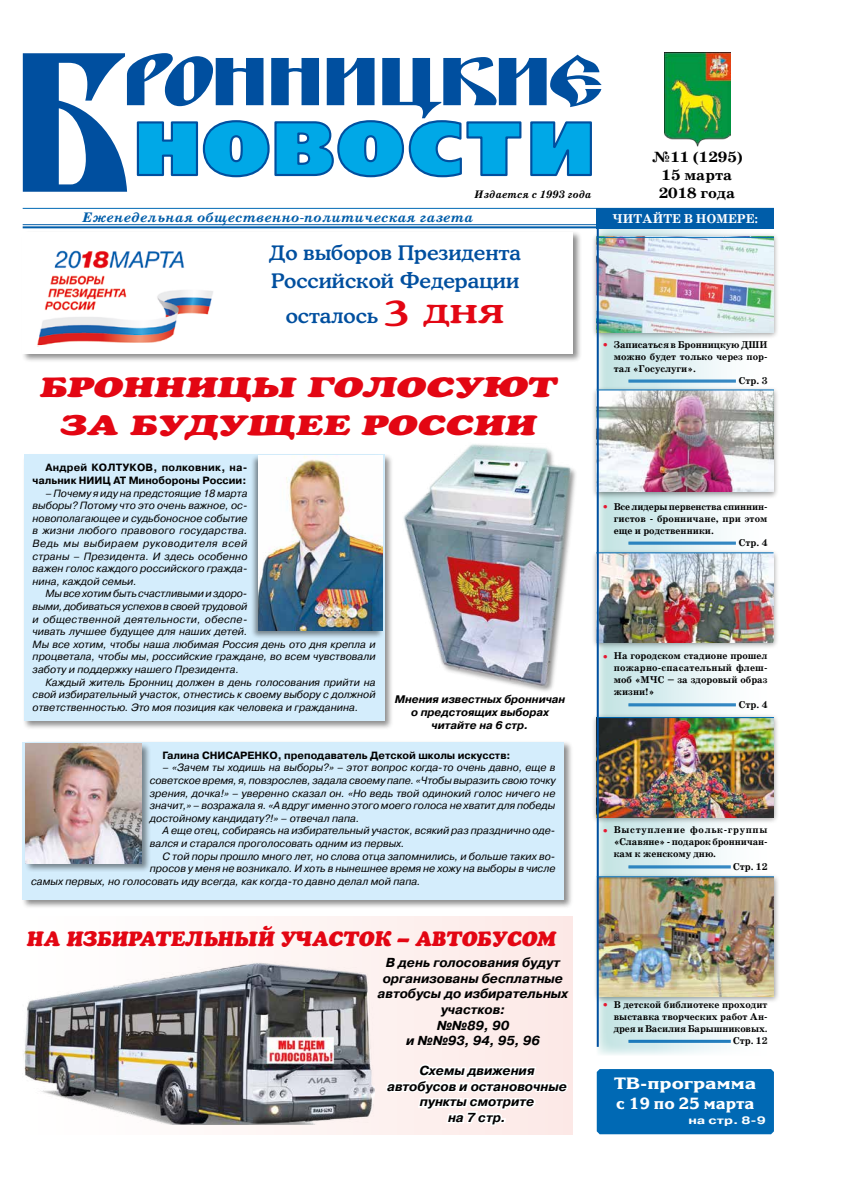
<style>
.page{position:relative;width:842px;height:1191px;background:#fff}
.page>*{position:absolute;margin:0;border:0;box-sizing:border-box;transform-origin:0 0}
.t1{font:191.8px "Blagovest Five";color:#004f9f}
.t2{font:100.3px "Free Set Black C";letter-spacing:.015em;color:#00a8e7}
.t3{font:65.4px "Blagovest Five";letter-spacing:-.03em;color:#004f9f;scale:1.41 1}
.t4{font:italic 27px/38.1px "Osvald Black C";color:#e30613;text-align:center;scale:1.4 1}
.t5{font:500 20px/28px "Osvald";color:#004f9f;scale:1.07 1}
.t6{font:italic 20px "Osvald Black C";color:#e30613}
.t7{font:16.4px "Korinna Black C";color:#fff;scale:1.17 1}
.t8{font:16.2px "Korinna Black C";color:#fff}
.t9{font:700 15px/18px "School Book AC";color:#000;text-align:center;scale:1.09 1}
.t10{font:italic 700 14px "School Book AC";color:#005da9;scale:1.1 1}
.t11{font:italic 700 13px/15.6px "Pragmatica C";color:#000;text-align:center}
.t12{font:700 13px "School Book AC";color:#fff}
.t13{font:italic 700 11px/13.2px "Pragmatica C";color:#000;text-align:center}
.t14{font:italic 700 11px "School Book AC";color:#000}
.t15{font:700 10.7px "Pragmatica C";color:#fff;scale:1.3 1}
.t16{font:italic 10.5px/12.6px "Pragmatica C";color:#000;text-align:justify}
.t17{font:700 10.5px/12.6px "Pragmatica C";color:#000;text-align:right}
.t18{font:700 10.1px "School Book C";color:#000}
.t19{font:700 10px/12px "School Book AC";color:#000;text-align:justify}
.s1{font-size:35px;color:#e30613}
.s2{font-family:"School Book C";font-size:16.8px;color:#e40521}
</style>
<div class="page">
<div style="left:23px;top:917px;width:550px;height:217px;background:linear-gradient(to right,#fff,#fce9e6)"></div>
<svg style="left:136px;top:120px;width:456px;height:58px"></svg>
<svg style="left:597px;top:228px;width:177px;height:827px"></svg>
<hr style="left:628px;top:380px;width:108px;height:1px;background:#0069b4">
<hr style="left:628px;top:381px;width:108px;height:1px;background:#0069b4">
<hr style="left:628px;top:382px;width:108px;height:1px;background:#0069b4">
<hr style="left:628px;top:542px;width:108px;height:1px;background:#0069b4">
<hr style="left:628px;top:543px;width:108px;height:1px;background:#0069b4">
<hr style="left:628px;top:544px;width:108px;height:1px;background:#0069b4">
<hr style="left:628px;top:703px;width:108px;height:1px;background:#0069b4">
<hr style="left:628px;top:704px;width:108px;height:1px;background:#0069b4">
<hr style="left:628px;top:705px;width:108px;height:1px;background:#0069b4">
<hr style="left:628px;top:865px;width:103px;height:1px;background:#0069b4">
<hr style="left:628px;top:866px;width:103px;height:1px;background:#0069b4">
<hr style="left:628px;top:867px;width:103px;height:1px;background:#0069b4">
<hr style="left:628px;top:1040px;width:103px;height:1px;background:#0069b4">
<hr style="left:628px;top:1041px;width:103px;height:1px;background:#0069b4">
<hr style="left:628px;top:1042px;width:103px;height:1px;background:#0069b4">
<div style="left:591px;top:232px;width:188px;height:108px;background:#000;opacity:.4"></div>
<img style="left:599px;top:236px;width:175px;height:97px">
<div style="left:591px;top:713px;width:188px;height:111px;background:#000;opacity:.4"></div>
<img style="left:599px;top:718px;width:175px;height:99px">
<div style="left:593px;top:873px;width:187px;height:130px;background:#000;opacity:.4"></div>
<img style="left:599px;top:877px;width:175px;height:119px">
<img style="left:664px;top:52px;width:67px;height:95px">
<hr style="left:23px;top:208px;width:751px;height:1px;background:#0069b4">
<div style="left:597px;top:1069px;width:177px;height:65px;background:#0069b4"></div>
<hr style="left:23px;top:224px;width:751px;height:4px;background:#cfe0ee">
<hr style="left:23px;top:224px;width:751px;height:1px;background:#005da9">
<hr style="left:23px;top:226px;width:751px;height:2px;background:#005da9">
<div style="left:591px;top:386px;width:188px;height:113px;background:#000;opacity:.4"></div>
<img style="left:599px;top:390px;width:175px;height:102px">
<div style="left:591px;top:549px;width:188px;height:100px;background:#000;opacity:.4"></div>
<img style="left:596px;top:553px;width:178px;height:89px">
<hr style="left:597px;top:208px;width:2px;height:838px;background:#004f9f">
<div style="left:597px;top:208px;width:177px;height:20px;background:#005da9"></div>
<hr style="left:597px;top:237px;width:177px;height:1px;background:#0069b4">
<hr style="left:597px;top:389px;width:177px;height:1px;background:#0069b4">
<hr style="left:597px;top:717px;width:177px;height:1px;background:#0069b4">
<hr style="left:597px;top:876px;width:177px;height:1px;background:#0069b4">
<hr style="left:596px;top:552px;width:177px;height:1px;background:#0069b4">
<svg style="left:384px;top:1036px;width:186px;height:99px"></svg>
<div style="left:21px;top:231px;width:561px;height:132px;background:#000;opacity:.45"></div>
<div style="left:23px;top:232px;width:550px;height:121px;background:#fff"></div>
<img style="left:37px;top:250px;width:176px;height:94px">
<img style="left:403px;top:444px;width:170px;height:244px">
<div style="left:21px;top:740px;width:552px;height:169px;background:#000;opacity:.45"></div>
<div style="left:23px;top:742px;width:541px;height:157px;background:#d4edfc"></div>
<div style="left:23px;top:453px;width:371px;height:277px;background:#000;opacity:.45"></div>
<div style="left:24px;top:454px;width:360px;height:266px;background:#d4edfc"></div>
<img style="left:23px;top:956px;width:351px;height:168px">
<div style="left:250px;top:454px;width:134px;height:185px;background:#000;opacity:.45"></div>
<img style="left:259px;top:455px;width:123px;height:175px">
<div style="left:24px;top:742px;width:127px;height:131px;background:#000;opacity:.45"></div>
<img style="left:25px;top:743px;width:116px;height:120px">
<h1 class="t1" style="left:12px;top:3px;width:119px">Б</h1>
<h3 class="t3" style="left:122px;top:41px;width:343px">ронницкие</h3>
<h2 class="t2" style="left:133px;top:82px;width:464px">новости</h2>
<p class="t14" style="left:474px;top:189px;width:119px">Издается с 1993 года</p>
<h3 class="t9" style="left:651px;top:148px;width:85px">№11 (1295)<br>15 марта<br>2018 года</h3>
<h3 class="t10" style="left:82px;top:209px;width:357px">Еженедельная общественно-политическая газета</h3>
<p class="t12" style="left:613px;top:211px;width:147px">ЧИТАЙТЕ В НОМЕРЕ:</p>
<h3 class="t5" style="left:269px;top:238px;width:237px">До выборов Президента<br>Российской Федерации</h3>
<h3 class="t5" style="left:286px;top:301px;width:206px">осталось <span class="s1">3 дня</span></h3>
<h3 class="t4" style="left:40px;top:367px;width:370px">БРОННИЦЫ ГОЛОСУЮТ<br>ЗА БУДУЩЕЕ РОССИИ</h3>
<p class="t17" style="left:33px;top:461px;width:216px">Андрей КОЛТУКОВ, полковник, на&shy;чальник НИИЦ АТ Минобороны России:</p>
<p class="t16" style="left:33px;top:486px;width:216px;text-indent:13px">– Почему я иду на предстоящие 18 марта выборы? Потому что это очень важное, ос&shy;новополагающее и судьбоносное событие в жизни любого правового государства.<br>Ведь мы выбираем руководителя всей страны – Президента. И здесь особенно важен голос каждого российского гражда&shy;нина, каждой семьи.</p>
<p class="t16" style="left:33px;top:587px;width:344px;text-align:left;text-indent:13px">Мы все хотим быть счастливыми и здоро-<br>выми, добиваться успехов в своей трудовой<br>и общественной деятельности, обеспе-<br>чивать лучшее будущее для наших детей.<br>Мы все хотим, чтобы наша любимая Россия день ото дня крепла и процветала, чтобы мы, российские граждане, во всем чувствовали заботу и поддержку нашего Президента.</p>
<p class="t16" style="left:33px;top:675px;width:345px;text-indent:13px">Каждый житель Бронниц должен в день голосования прийти на свой избирательный участок, отнестись к своему выбору с должной ответственностью. Это моя позиция как человека и гражданина.</p>
<p class="t13" style="left:395px;top:692px;width:172px">Мнения известных бронничан о предстоящих выборах читайте на 6 стр.</p>
<p class="t17" style="left:163px;top:749px;width:349px">Галина СНИСАРЕНКО, преподаватель Детской школы искусств:</p>
<p class="t16" style="left:150px;top:761px;width:407px;text-indent:13px">– «Зачем ты ходишь на выборы?» – этот вопрос когда-то очень давно, еще в советское время, я, повзрослев, задала своему папе. «Чтобы выразить свою точку зрения, дочка!» – уверенно сказал он. «Но ведь твой одинокий голос ничего не значит,» – возражала я. «А вдруг именно этого моего голоса не хватит для победы достойному кандидату?!» – отвечал папа.</p>
<p class="t16" style="left:150px;top:824px;width:407px;text-indent:13px">А еще отец, собираясь на избирательный участок, всякий раз празднично оде&shy;вался и старался проголосовать одним из первых.</p>
<p class="t16" style="left:163px;top:849px;width:394px">С той поры прошло много лет, но слова отца запомнились, и больше таких во-</p>
<p class="t16" style="left:150px;top:862px;width:407px">просов у меня не возникало. И хоть в нынешнее время не хожу на выборы в числе</p>
<p class="t16" style="left:31px;top:875px;width:391px">самых первых, но голосовать иду всегда, как когда-то давно делал мой папа.</p>
<h3 class="t6" style="left:27px;top:924px;width:531px">НА ИЗБИРАТЕЛЬНЫЙ УЧАСТОК – АВТОБУСОМ</h3>
<p class="t11" style="left:378px;top:955px;width:192px">В день голосования будут организованы бесплатные автобусы до избирательных участков:<br>№№89, 90<br>и №№93, 94, 95, 96</p>
<p class="t11" style="left:387px;top:1062px;width:181px">Схемы движения автобусов и остановочные пункты смотрите<br>на 7 стр.</p>
<p class="t19" style="left:614px;top:338px;width:155px;text-indent:-14px"><span class="s2">•</span> Записаться в Бронницкую ДШИ можно будет только через пор&shy;тал «Госуслуги».</p>
<p class="t18" style="left:739px;top:375px;width:30px">Стр. 3</p>
<p class="t19" style="left:614px;top:500px;width:155px;text-indent:-14px"><span class="s2">•</span> Все лидеры первенства спиннин&shy;гистов - бронничане, при этом еще и родственники.</p>
<p class="t18" style="left:739px;top:537px;width:30px">Стр. 4</p>
<p class="t19" style="left:614px;top:650px;width:155px;text-indent:-14px"><span class="s2">•</span> На городском стадионе прошел пожарно-спасательный флеш&shy;моб «МЧС – за здоровый образ жизни!»</p>
<p class="t18" style="left:739px;top:699px;width:30px">Стр. 4</p>
<p class="t19" style="left:614px;top:824px;width:155px;text-indent:-14px"><span class="s2">•</span> Выступление фольк-группы «Славяне» - подарок бронничан&shy;кам к женскому дню.</p>
<p class="t18" style="left:733px;top:861px;width:36px">Стр. 12</p>
<p class="t19" style="left:614px;top:998px;width:155px;text-indent:-14px"><span class="s2">•</span> В детской библиотеке проходит выставка творческих работ Ан&shy;дрея и Василия Барышниковых.</p>
<p class="t18" style="left:733px;top:1035px;width:36px">Стр. 12</p>
<h3 class="t7" style="left:614px;top:1074px;width:123px">ТВ-программа</h3>
<h3 class="t8" style="left:616px;top:1094px;width:140px">с 19 по 25 марта</h3>
<p class="t15" style="left:688px;top:1114px;width:61px">на стр. 8-9</p>
</div>
